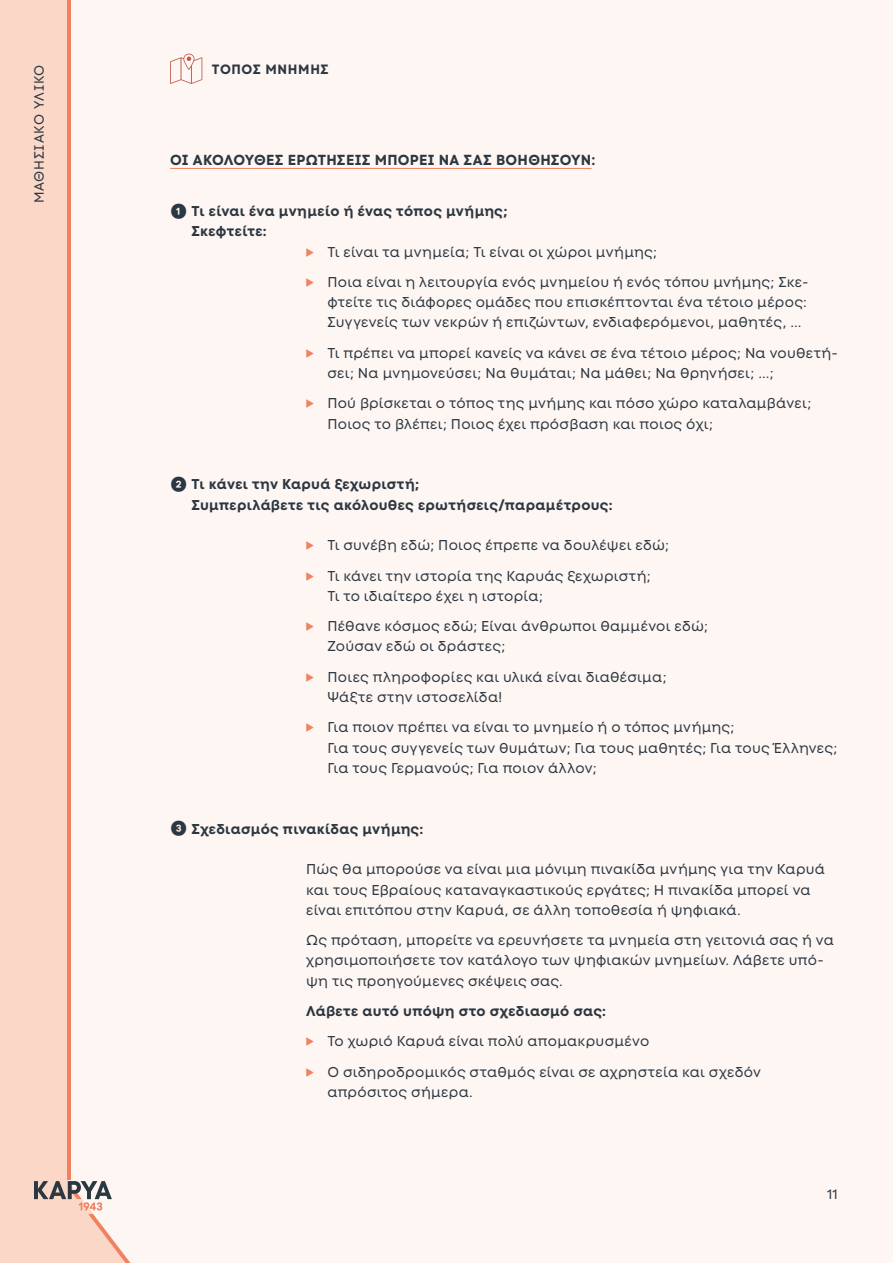
<style>
.page{position:relative;width:893px;height:1263px;background:#fef6f3}
.page>*{position:absolute;margin:0;border:0;box-sizing:border-box;transform-origin:0 0}
.t1{font:700 14.55px "Code Next";letter-spacing:.02em;color:#2b3741}
.t2{font:14.25px/20.2px "Code Next";letter-spacing:.015em;color:#2b3741}
.t3{font:700 14.25px/20.2px "Code Next";letter-spacing:.02em;color:#2b3741}
.t4{font:13.5px "Code Next";letter-spacing:.045em;color:#2b3741}
.t5{font:700 13.5px "Code Next";letter-spacing:.045em;color:#2b3741}
.s1{font-weight:600;font-size:18.75px}
.s2{font-family:"Area Normal";font-size:15px;color:#f08262}
.s3{font-weight:700}
</style>
<div class="page">
<div style="left:0;top:0;width:68px;height:1263px;background:#fbd7c8"></div>
<svg style="left:34px;top:1181px;width:97px;height:82px"></svg>
<hr style="left:68px;top:0;width:3px;height:1180px;background:#f08262">
<svg style="left:170px;top:54px;width:32px;height:30px"></svg>
<hr style="left:170px;top:168px;width:422px;height:1px;background:#f08262">
<p class="t4" style="left:31px;top:203px;width:140px;rotate:-90deg">ΜΑΘΗΣΙΑΚΌ ΥΛΙΚΌ</p>
<p class="t5" style="left:212px;top:61px;width:118px">ΤΌΠΟΣ ΜΝΉ ΜΗΣ</p>
<p class="t1" style="left:170px;top:151px;width:427px">ΟΙ ΑΚΌΛΟΥΘΕΣ ΕΡΩΤΉΣΕΙΣ ΜΠΟΡΕΊ ΝΑ ΣΑΣ ΒΟΗΘΉΣΟΥΝ:</p>
<p class="t3" style="left:170px;top:201px;width:339px"><span class="s1">❶</span> Τι είναι ένα μνημείο ή ένας τόπος μνήμης;</p>
<p class="t3" style="left:191px;top:221px;width:77px">Σκεφτείτε:</p>
<p class="t2" style="left:306px;top:242px;width:352px"><span class="s2">▶</span> Τι είναι τα μνημεία; Τι είναι οι χώροι μνήμης;</p>
<p class="t2" style="left:327px;top:272px;width:482px;text-align:justify;text-indent:-21px"><span class="s2">▶</span> Ποια είναι η λειτουργία ενός μνημείου ή ενός τόπου μνήμης; Σκε&shy;φτείτε τις διάφορες ομάδες που επισκέπτονται ένα τέτοιο μέρος:<br>Συγγενείς των νεκρών ή επιζώντων, ενδιαφερόμενοι, μαθητές, ...</p>
<p class="t2" style="left:327px;top:343px;width:512px;text-indent:-21px"><span class="s2">▶</span> Τι πρέπει να μπορεί κανείς να κάνει σε ένα τέτοιο μέρος; Να νουθετή&shy;σει; Να μνημονεύσει; Να θυμάται; Να μάθει; Να θρηνήσει; ...;</p>
<p class="t2" style="left:327px;top:394px;width:485px;text-indent:-21px"><span class="s2">▶</span> Πού βρίσκεται ο τόπος της μνήμης και πόσο χώρο καταλαμβάνει;<br>Ποιος το βλέπει; Ποιος έχει πρόσβαση και ποιος όχι;</p>
<p class="t3" style="left:191px;top:475px;width:423px;text-indent:-21px"><span class="s1">❷</span> Τι κάνει την Καρυά ξεχωριστή;<br>Συμπεριλάβετε τις ακόλουθες ερωτήσεις/παραμέτρους:</p>
<p class="t2" style="left:306px;top:530px;width:364px;line-height:30.3px"><span class="s2">▶</span> Τι συνέβη εδώ; Ποιος έπρεπε να δουλέψει εδώ; <span class="s2">▶</span> Τι κάνει την ιστορία της Καρυάς ξεχωριστή;</p>
<p class="t2" style="left:306px;top:581px;width:403px;line-height:30.5px;text-indent:21px">Τι το ιδιαίτερο έχει η ιστορία;<br><span class="s2">▶</span> Πέθανε κόσμος εδώ; Είναι άνθρωποι θαμμένοι εδώ;</p>
<p class="t2" style="left:306px;top:632px;width:362px;line-height:30.5px;text-indent:21px">Ζούσαν εδώ οι δράστες;<br><span class="s2">▶</span> Ποιες πληροφορίες και υλικά είναι διαθέσιμα;</p>
<p class="t2" style="left:306px;top:682px;width:430px;line-height:30.5px;text-indent:21px">Ψάξτε στην ιστοσελίδα!<br><span class="s2">▶</span> Για ποιον πρέπει να είναι το μνημείο ή ο τόπος μνήμης;</p>
<p class="t2" style="left:327px;top:738px;width:512px">Για τους συγγενείς των θυμάτων; Για τους μαθητές; Για τους Έλληνες;<br>Για τους Γερμανούς; Για ποιον άλλον;</p>
<p class="t3" style="left:170px;top:819px;width:255px"><span class="s1">❸</span> Σχεδιασμός πινακίδας μνήμης:</p>
<p class="t2" style="left:306px;top:859px;width:520px">Πώς θα μπορούσε να είναι μια μόνιμη πινακίδα μνήμης για την Καρυά και τους Εβραίους καταναγκαστικούς εργάτες; Η πινακίδα μπορεί να είναι επιτόπου στην Καρυά, σε άλλη τοποθεσία ή ψηφιακά.</p>
<p class="t2" style="left:306px;top:930px;width:529px">Ως πρόταση, μπορείτε να ερευνήσετε τα μνημεία στη γειτονιά σας ή να χρησιμοποιήσετε τον κατάλογο των ψηφιακών μνημείων. Λάβετε υπό&shy;ψη τις προηγούμενες σκέψεις σας.</p>
<p class="t2" style="left:306px;top:996px;width:456px;line-height:30.3px"><span class="s3">Λάβετε αυτό υπόψη στο σχεδιασμό σας:<br></span><span class="s2">▶</span> Το χωριό Καρυά είναι πολύ απομακρυσμένο<br><span class="s2">▶</span> Ο σιδηροδρομικός σταθμός είναι σε αχρηστεία και σχεδόν</p>
<p class="t2" style="left:327px;top:1082px;width:147px">απρόσιτος σήμερα.</p>
<p class="t4" style="left:827px;top:1186px;width:12px">11</p>
</div>
